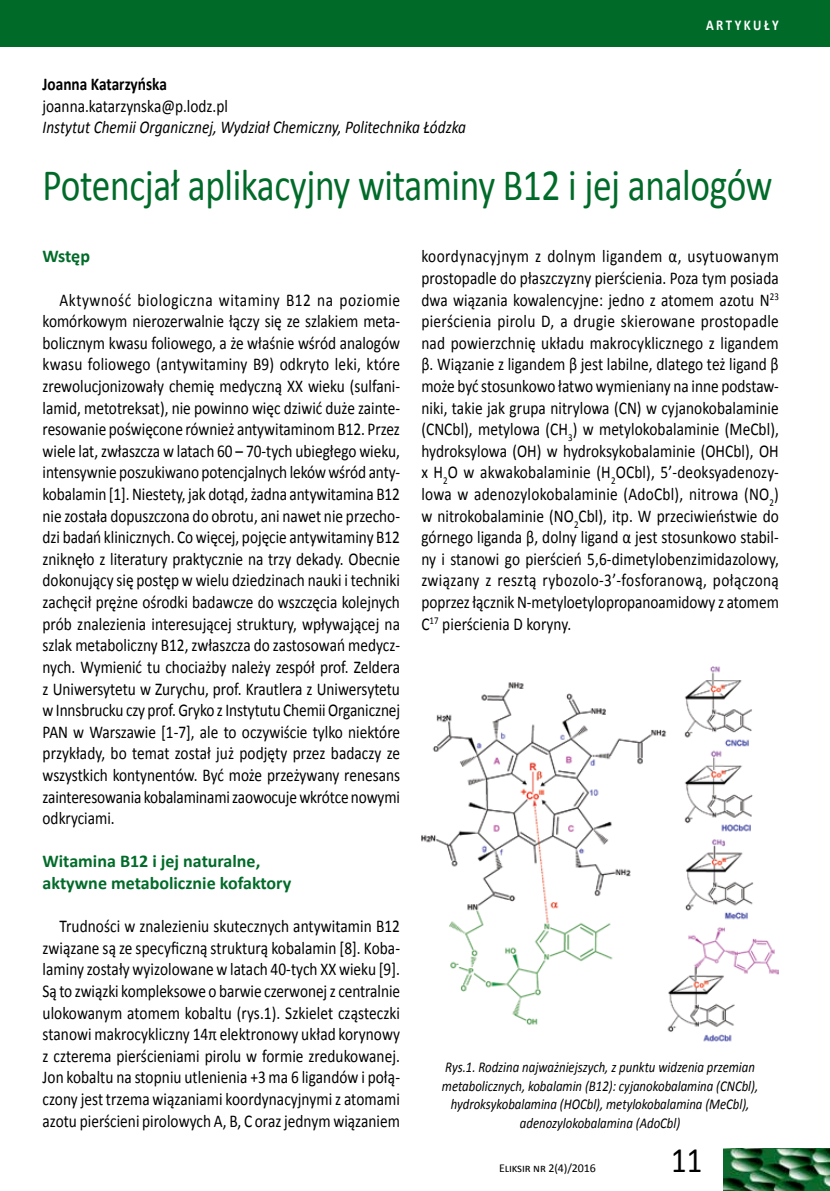
<style>
.page{position:relative;width:830px;height:1191px;background:#fff}
.page>*{position:absolute;margin:0;border:0;box-sizing:border-box;transform-origin:0 0}
.t1{font:45px "Calibri";letter-spacing:-.01em;color:#006b29;scale:.83 1}
.t2{font:36px "Calibri";color:#000;scale:.85 1}
.t3{font:18px/21.6px "Calibri";color:#000;text-align:justify;scale:.85 1}
.t4{font:italic 18px "Calibri";color:#000;scale:.85 1}
.t5{font:700 18px/21.6px "Calibri";color:#006b29}
.t6{font:700 18px "Calibri";color:#000;scale:.85 1}
.t7{font:italic 15px/18.8px "Calibri";color:#000;text-align:center;scale:.85 1}
.t8{font:700 15px "Calibri";letter-spacing:.2em;color:#fff;scale:.85 1}
.t9{font:12px "Calibri";letter-spacing:-.01em;color:#000}
</style>
<div class="page">
<div style="left:0;top:0;width:829px;height:47px;background:#006b29"></div>
<img style="left:723px;top:1148px;width:106px;height:43px">
<img style="left:421px;top:666px;width:357px;height:376px">
<p class="t8" style="left:705px;top:16px;width:87px">ARTYKUŁY</p>
<p class="t6" style="left:43px;top:73px;width:148px">Joanna Katarzyńska</p>
<p class="t3" style="left:43px;top:95px;width:219px">joanna.katarzynska@p.lodz.pl</p>
<p class="t4" style="left:43px;top:115px;width:499px">Instytut Chemii Organicznej, Wydział Chemiczny, Politechnika Łódzka</p>
<h1 class="t1" style="left:43px;top:156px;width:880px">Potencjał aplikacyjny witaminy B12 i jej analogów</h1>
<p class="t5" style="left:43px;top:245px;width:49px">Wstęp</p>
<p class="t3" style="left:43px;top:289px;width:422px;text-indent:17px">Aktywność biologiczna witaminy B12 na poziomie komórkowym nierozerwalnie łączy się ze szlakiem meta&shy;bolicznym kwasu foliowego, a że właśnie wśród analogów kwasu foliowego (antywitaminy B9) odkryto leki, które zrewolucjonizowały chemię medyczną XX wieku (sulfani&shy;lamid, metotreksat), nie powinno więc dziwić duże zainte&shy;resowanie poświęcone również antywitaminom B12. Przez wiele lat, zwłaszcza w latach 60 – 70-tych ubiegłego wieku, intensywnie poszukiwano potencjalnych leków wśród anty&shy;kobalamin [1]. Niestety, jak dotąd, żadna antywitamina B12 nie została dopuszczona do obrotu, ani nawet nie przecho&shy;dzi badań klinicznych. Co więcej, pojęcie antywitaminy B12 zniknęło z literatury praktycznie na trzy dekady. Obecnie dokonujący się postęp w wielu dziedzinach nauki i techniki zachęcił prężne ośrodki badawcze do wszczęcia kolejnych prób znalezienia interesującej struktury, wpływającej na szlak metaboliczny B12, zwłaszcza do zastosowań medycz&shy;nych. Wymienić tu chociażby należy zespół prof. Zeldera z Uniwersytetu w Zurychu, prof. Krautlera z Uniwersytetu w Innsbrucku czy prof. Gryko z Instytutu Chemii Organicznej PAN w Warszawie [1-7], ale to oczywiście tylko niektóre przykłady, bo temat został już podjęty przez badaczy ze wszystkich kontynentów. Być może przeżywany renesans zainteresowania kobalaminami zaowocuje wkrótce nowymi odkryciami.</p>
<p class="t5" style="left:43px;top:850px;width:250px">Witamina B12 i jej naturalne, aktywne metabolicznie kofaktory</p>
<p class="t3" style="left:43px;top:915px;width:422px;text-indent:17px">Trudności w znalezieniu skutecznych antywitamin B12 związane są ze specyficzną strukturą kobalamin [8]. Koba&shy;laminy zostały wyizolowane w latach 40-tych XX wieku [9].<br>Są to związki kompleksowe o barwie czerwonej z centralnie ulokowanym atomem kobaltu (rys.1). Szkielet cząsteczki stanowi makrocykliczny 14π elektronowy układ korynowy z czterema pierścieniami pirolu w formie zredukowanej.<br>Jon kobaltu na stopniu utlenienia +3 ma 6 ligandów i połą&shy;czony jest trzema wiązaniami koordynacyjnymi z atomami azotu pierścieni pirolowych A, B, C oraz jednym wiązaniem</p>
<p class="t3" style="left:421px;top:246px;width:422px">koordynacyjnym z dolnym ligandem α, usytuowanym prostopadle do płaszczyzny pierścienia. Poza tym posiada dwa wiązania kowalencyjne: jedno z atomem azotu N<sup>23 </sup>pierścienia pirolu D, a drugie skierowane prostopadle nad powierzchnię układu makrocyklicznego z ligandem β. Wiązanie z ligandem β jest labilne, dlatego też ligand β może być stosunkowo łatwo wymieniany na inne podstaw&shy;niki, takie jak grupa nitrylowa (CN) w cyjanokobalaminie (CNCbl), metylowa (CH<sub>3</sub>) w metylokobalaminie (MeCbl), hydroksylowa (OH) w hydroksykobalaminie (OHCbl), OH x H<sub>2</sub>O w akwakobalaminie (H<sub>2</sub>OCbl), 5’-deoksyadenozy&shy;lowa w adenozylokobalaminie (AdoCbl), nitrowa (NO<sub>2</sub>) w nitrokobalaminie (NO<sub>2</sub>Cbl), itp. W przeciwieństwie do górnego liganda β, dolny ligand α jest stosunkowo stabil&shy;ny i stanowi go pierścień 5,6-dimetylobenzimidazolowy, związany z resztą rybozolo-3’-fosforanową, połączoną poprzez łącznik N-metyloetylopropanoamidowy z atomem C<sup>17</sup> pierścienia D koryny.</p>
<p class="t7" style="left:442px;top:1056px;width:373px">Rys.1. Rodzina najważniejszych, z punktu widzenia przemian metabolicznych, kobalamin (B12): cyjanokobalamina (CNCbl), hydroksykobalamina (HOCbl), metylokobalamina (MeCbl), adenozylokobalamina (AdoCbl)</p>
<p class="t9" style="left:499px;top:1160px;width:98px">Eliksir nr 2(4)/2016</p>
<h2 class="t2" style="left:671px;top:1137px;width:38px">11</h2>
</div>
